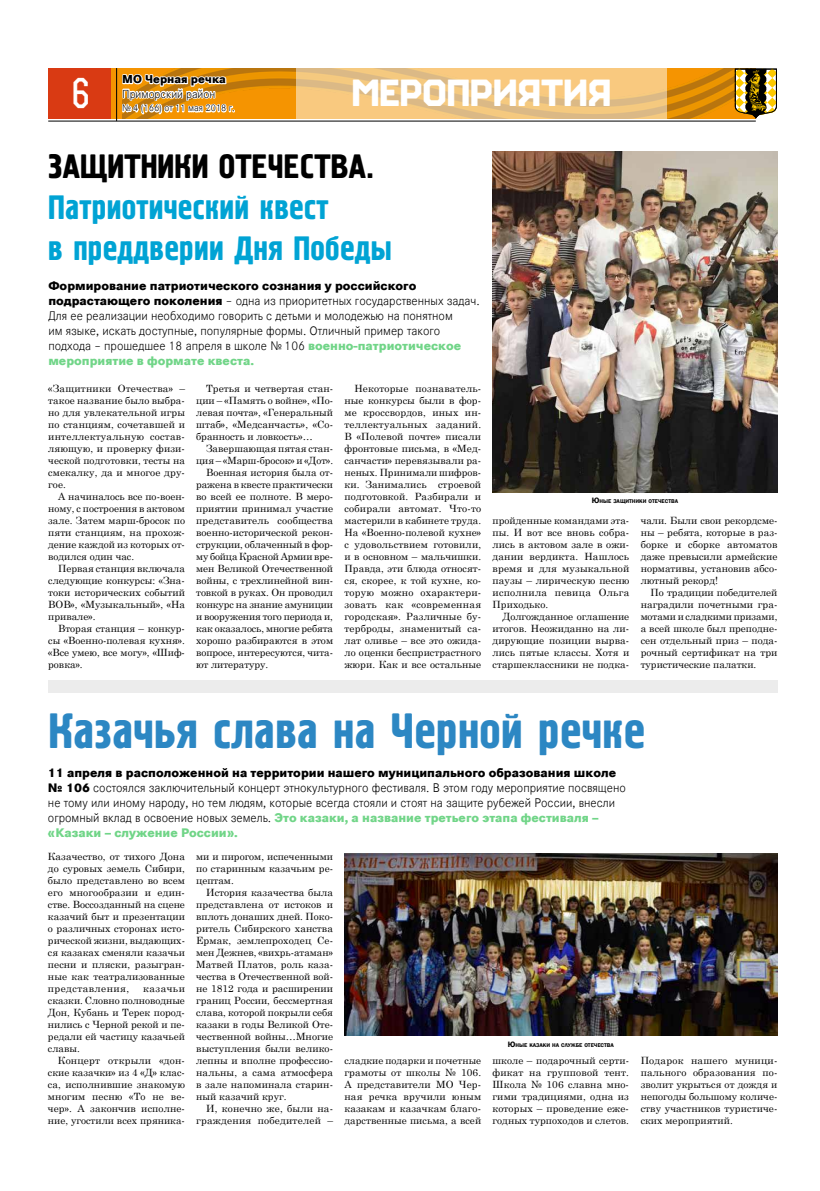
<style>
.page{position:relative;width:820px;height:1191px;background:#fff}
.page>*{position:absolute;margin:0;border:0;box-sizing:border-box;transform-origin:0 0}
.t1{font:49.9px "Pollock 1 C";color:#2c87c3}
.t2{font:44px "Kraft";color:#fff}
.t3{font:700 40px "Rex";color:#fff}
.t4{font:34px/40.8px "Pollock 1 C";color:#00a3d4}
.t5{font:34px "Pollock 1 C";color:#000}
.t6{font:300 13px/15px "Corporate SW10";color:#000}
.t7{font:300 12px "Corporate SW10";color:#000}
.t8{font:800 12px "Corporate SW10";color:#000}
.t9{font:10px/12px "Century Schoolbook";color:#000;text-align:justify}
.t10{font:10px/12px "Century Schoolbook";letter-spacing:.02em;color:#000;text-align:right}
.t11{font:300 10px "Corporate SW10";color:#000}
.t12{font:600 5.6px "Franklin Gothic";color:#000}
.s1{font-weight:800}
.s2{font-weight:800;color:#71d588}
.s3{font-size:8px}
</style>
<div class="page">
<img style="left:237px;top:68px;width:497px;height:50px">
<div style="left:48px;top:68px;width:63px;height:50px;background:#d93a13"></div>
<hr style="left:48px;top:121px;width:707px;height:1px;background:#000">
<hr style="left:116px;top:68px;width:1px;height:53px;background:#000">
<svg style="left:121px;top:68px;width:116px;height:51px"></svg>
<svg style="left:296px;top:68px;width:370px;height:50px;fill:#f5c97f"></svg>
<svg style="left:734px;top:68px;width:42px;height:50px"></svg>
<div style="left:48px;top:680px;width:729px;height:12px;background:#ececec"></div>
<img style="left:492px;top:152px;width:285px;height:340px">
<img style="left:344px;top:853px;width:433px;height:182px">
<h3 class="t3" style="left:71px;top:68px;width:21px">6</h3>
<p class="t8" style="left:122px;top:73px;width:105px">МО Черная речка</p>
<p class="t7" style="left:122px;top:87px;width:95px">Приморский район</p>
<p class="t11" style="left:122px;top:103px;width:114px">№ 4 (166) от 11 мая 2018 г.</p>
<h2 class="t2" style="left:351px;top:67px;width:261px">мероприятия</h2>
<h3 class="t5" style="left:48px;top:148px;width:327px">ЗАЩИТНИКИ ОТЕЧЕСТВА.</h3>
<h3 class="t4" style="left:48px;top:188px;width:345px">Патриотический квест<br>в преддверии Дня Победы</h3>
<p class="t6" style="left:48px;top:278px;width:432px"><span class="s1">Формирование патриотического сознания у российского подрастающего поколения</span> – одна из приоритетных государственных задач.<br>Для ее реализации необходимо говорить с детьми и молодежью на понятном<br>им языке, искать доступные, популярные формы. Отличный пример такого подхода – прошедшее 18 апреля в школе № 106 <span class="s2">военно-патриотическое мероприятие в формате квеста.</span></p>
<p class="t9" style="left:48px;top:382px;width:138px">«Защитники Отечества» – такое название было выбра&shy;но для увлекательной игры по станциям, сочетавшей и интеллектуальную состав&shy;ляющую, и проверку физи&shy;ческой подготовки, тесты на смекалку, да и многое дру&shy;гое.</p>
<p class="t9" style="left:48px;top:490px;width:138px;text-indent:10px">А начиналось все по-воен&shy;ному, с построения в актовом зале. Затем марш-бросок по пяти станциям, на прохож&shy;дение каждой из которых от&shy;водился один час.</p>
<p class="t9" style="left:48px;top:562px;width:138px;text-indent:10px">Первая станция включала следующие конкурсы: «Зна&shy;токи исторических событий ВОВ», «Музыкальный», «На привале».</p>
<p class="t9" style="left:48px;top:622px;width:138px;text-indent:10px">Вторая станция – конкур&shy;сы «Военно-полевая кухня». «Все умею, все могу», «Шиф&shy;ровка».</p>
<p class="t9" style="left:196px;top:382px;width:138px;text-indent:10px">Третья и четвертая стан&shy;ции – «Память о войне», «По&shy;левая почта», «Генеральный штаб», «Медсанчасть», «Со&shy;бранность и ловкость»…</p>
<p class="t9" style="left:206px;top:442px;width:128px">Завершающая пятая стан-</p>
<p class="t9" style="left:196px;top:454px;width:138px">ция – «Марш-бросок» и «Дот».</p>
<p class="t9" style="left:206px;top:466px;width:128px">Военная история была от-</p>
<p class="t9" style="left:196px;top:478px;width:138px">ражена в квесте практически</p>
<p class="t9" style="left:196px;top:490px;width:138px">во всей ее полноте. В меро-</p>
<p class="t9" style="left:196px;top:502px;width:138px">приятии принимал участие</p>
<p class="t9" style="left:196px;top:514px;width:138px">представитель сообщества</p>
<p class="t9" style="left:196px;top:526px;width:138px">военно-исторической рекон-</p>
<p class="t9" style="left:196px;top:538px;width:138px">струкции, облаченный в фор-</p>
<p class="t9" style="left:196px;top:550px;width:138px">му бойца Красной Армии вре-</p>
<p class="t9" style="left:196px;top:562px;width:138px">мен Великой Отечественной</p>
<p class="t9" style="left:196px;top:574px;width:138px">войны, с трехлинейной вин-</p>
<p class="t9" style="left:196px;top:586px;width:138px">товкой в руках. Он проводил</p>
<p class="t9" style="left:196px;top:598px;width:138px">конкурс на знание амуниции</p>
<p class="t9" style="left:196px;top:610px;width:138px">и вооружения того периода и,</p>
<p class="t9" style="left:196px;top:622px;width:138px">как оказалось, многие ребята</p>
<p class="t9" style="left:196px;top:634px;width:138px">хорошо разбираются в этом</p>
<p class="t9" style="left:196px;top:646px;width:138px">вопросе, интересуются, чита-</p>
<p class="t9" style="left:196px;top:658px;width:74px">ют литературу.</p>
<p class="t9" style="left:344px;top:382px;width:138px;text-indent:10px">Некоторые познаватель&shy;ные конкурсы были в фор&shy;ме кроссвордов, иных ин&shy;теллектуальных заданий.<br>В «Полевой почте» писали фронтовые письма, в «Мед&shy;санчасти» перевязывали ра&shy;неных. Принимали шифров&shy;ки. Занимались строевой подготовкой. Разбирали и собирали автомат. Что-то мастерили в кабинете труда.<br>На «Военно-полевой кухне» с удовольствием готовили, и в основном – мальчишки.<br>Правда, эти блюда относят&shy;ся, скорее, к той кухне, ко&shy;торую можно охарактери&shy;зовать как «современная городская». Различные бу&shy;терброды, знаменитый са&shy;лат оливье – все это ожида&shy;ло оценки беспристрастного жюри. Как и все остальные</p>
<p class="t12" style="left:591px;top:498px;width:88px"><span class="s3">Ю</span>ные защитники отечества</p>
<p class="t9" style="left:492px;top:514px;width:138px">пройденные командами эта&shy;пы. И вот все вновь собра&shy;лись в актовом зале в ожи&shy;дании вердикта. Нашлось время и для музыкальной паузы – лирическую песню исполнила певица Ольга Приходько.</p>
<p class="t9" style="left:492px;top:610px;width:138px;text-indent:10px">Долгожданное оглашение итогов. Неожиданно на ли&shy;дирующие позиции вырва&shy;лись пятые классы. Хотя и старшеклассники не подка-</p>
<p class="t9" style="left:640px;top:514px;width:138px">чали. Были свои рекордсме&shy;ны – ребята, которые в раз&shy;борке и сборке автоматов даже превысили армейские нормативы, установив абсо&shy;лютный рекорд!</p>
<p class="t9" style="left:640px;top:586px;width:138px;text-indent:10px">По традиции победителей наградили почетными гра&shy;мотами и сладкими призами, а всей школе был преподне&shy;сен отдельный приз – пода&shy;рочный сертификат на три туристические палатки.</p>
<h1 class="t1" style="left:48px;top:703px;width:598px">Казачья слава на Черной речке</h1>
<p class="t6" style="left:48px;top:765px;width:579px"><span class="s1">11 апреля в расположенной на территории нашего муниципального образования школе № 106</span> состоялся заключительный концерт этнокультурного фестиваля. В этом году мероприятие посвящено не тому или иному народу, но тем людям, которые всегда стояли и стоят на защите рубежей России, внесли огромный вклад в освоение новых земель. <span class="s2">Это казаки, а название третьего этапа фестиваля – «Казаки – служение России».</span></p>
<p class="t9" style="left:48px;top:850px;width:138px">Казачество, от тихого Дона до суровых земель Сибири, было представлено во всем его многообразии и един&shy;стве. Воссозданный на сцене казачий быт и презентации о различных сторонах исто&shy;рической жизни, выдающих&shy;ся казаках сменяли казачьи песни и пляски, разыгран&shy;ные как театрализованные представления,</p>
<p class="t9" style="left:48px;top:982px;width:138px;text-indent:95px">казачьи сказки. Словно полноводные Дон, Кубань и Терек пород&shy;нились с Черной рекой и пе&shy;редали ей частицу казачьей славы.</p>
<p class="t9" style="left:48px;top:1054px;width:138px;text-indent:10px">Концерт открыли «дон&shy;ские казачки» из 4 «Д» клас&shy;са, исполнившие знакомую многим песню «То не ве&shy;чер». А закончив исполне&shy;ние, угостили всех пряника-</p>
<p class="t9" style="left:196px;top:850px;width:138px">ми и пирогом, испеченными по старинным казачьим ре&shy;цептам.</p>
<p class="t9" style="left:196px;top:886px;width:138px;text-indent:10px">История казачества была представлена от истоков и вплоть донаших дней. Поко&shy;ритель Сибирского ханства Ермак, землепроходец Се&shy;мен Дежнев, «вихрь-атаман» Матвей Платов, роль каза&shy;чества в Отечественной вой&shy;не 1812 года и расширении границ России, бессмертная слава, которой покрыли себя казаки в годы Великой Оте&shy;чественной войны…Многие выступления были велико&shy;лепны и вполне профессио&shy;нальны, а сама атмосфера в зале напоминала старин&shy;ный казачий круг.</p>
<p class="t10" style="left:196px;top:1102px;width:138px">И, конечно же, были на&shy;граждения победителей –</p>
<p class="t12" style="left:507px;top:1041px;width:107px"><span class="s3">Ю</span>ные казаки на службе отечества</p>
<p class="t9" style="left:344px;top:1054px;width:138px">сладкие подарки и почетные грамоты от школы № 106.<br>А представители МО Чер&shy;ная речка вручили юным казакам и казачкам благо&shy;дарственные письма, а всей</p>
<p class="t9" style="left:492px;top:1054px;width:138px">школе – подарочный серти&shy;фикат на групповой тент.<br>Школа № 106 славна мно&shy;гими традициями, одна из которых – проведение еже&shy;годных турпоходов и слетов.</p>
<p class="t9" style="left:640px;top:1054px;width:138px">Подарок нашего муници&shy;пального образования по&shy;зволит укрыться от дождя и непогоды большому количе&shy;ству участников туристиче&shy;ских мероприятий.</p>
</div>
